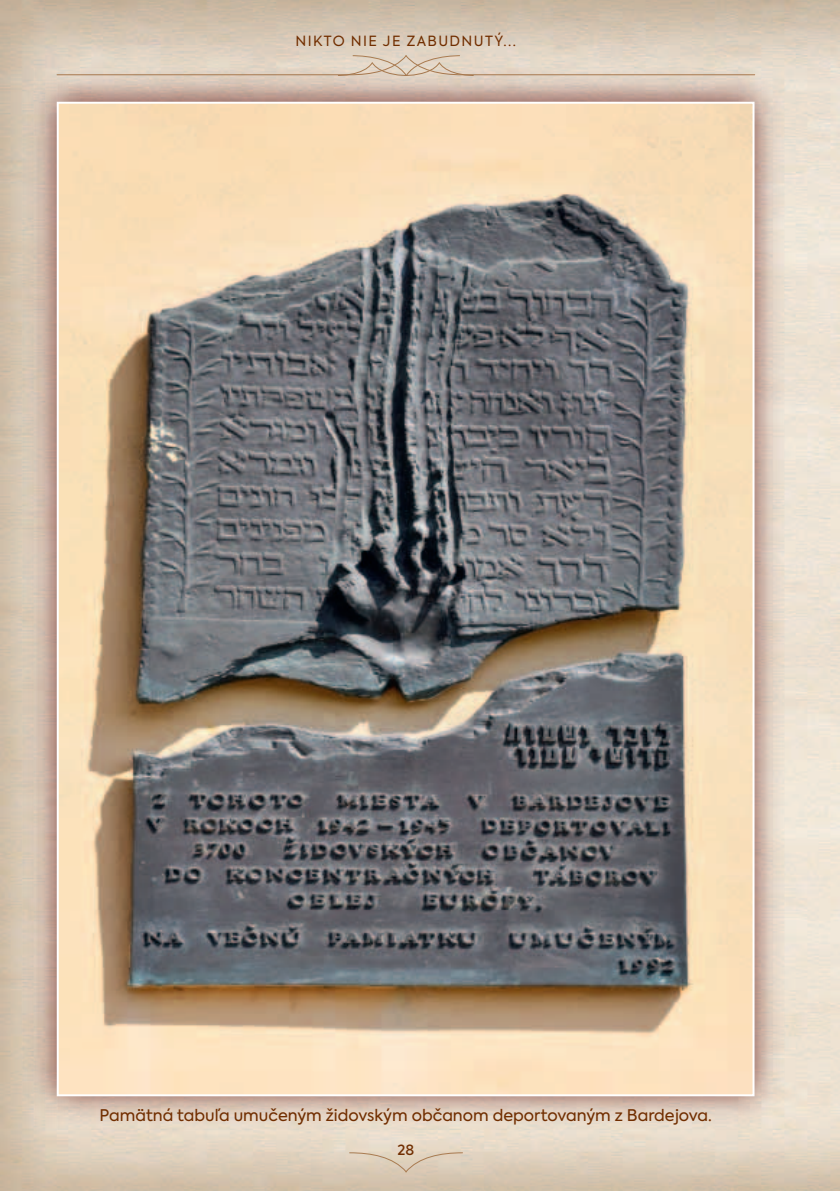
<style>
.page{position:relative;width:840px;height:1191px;background:#fff}
.page>*{position:absolute;margin:0;border:0;box-sizing:border-box;transform-origin:0 0}
.t1{font:16px "Axiforma";color:#712e00}
.t2{font:14px "Axiforma";letter-spacing:.1em;color:#712e00}
.t3{font:500 14px "Axiforma";color:#712e00}
</style>
<div class="page">
<svg style="left:348px;top:1151px;width:115px;height:22px;background:#dacbb6"></svg>
<svg style="left:56px;top:54px;width:699px;height:14px;background:#e1d5c4"></svg>
<img style="left:23px;top:68px;width:764px;height:1062px">
<img style="left:60px;top:105px;width:691px;height:988px">
<p class="t2" style="left:295px;top:36px;width:222px">NIKTO NIE JE ZABUDNUTÝ...</p>
<p class="t1" style="left:100px;top:1108px;width:613px">Pamätná tabuľa umučeným židovským občanom deportovaným z Bardejova.</p>
<p class="t3" style="left:397px;top:1141px;width:18px">28</p>
</div>
